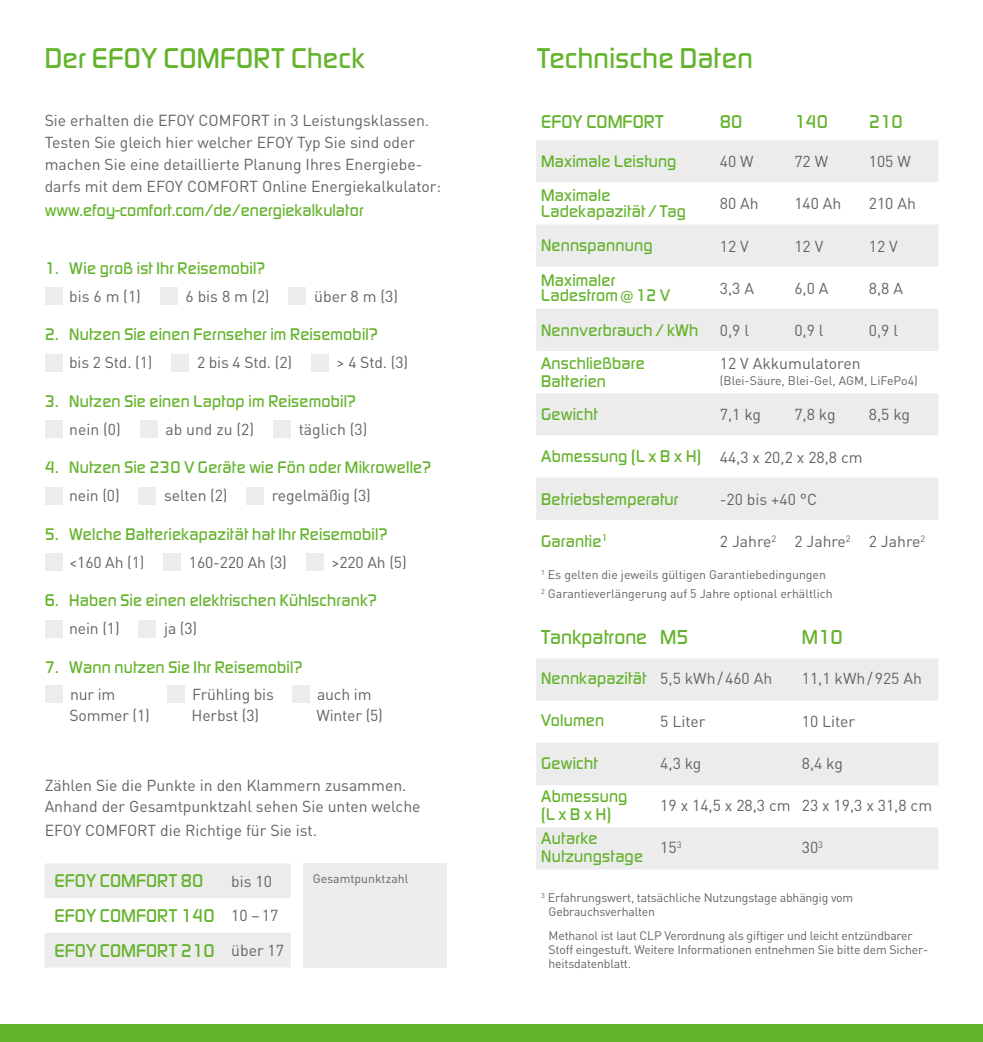
<style>
.page{position:relative;width:983px;height:1042px;background:#fff}
.page>*{position:absolute;margin:0;border:0;box-sizing:border-box;transform-origin:0 0}
.t1{font:500 29.75px "Digital Sans EF";letter-spacing:.01em;color:#64b32c}
.t2{font:500 21px "Digital Sans EF";color:#64b32c}
.t3{font:500 19.25px/34.6px "Digital Sans EF";color:#64b32c}
.t4{font:500 17.5px/17.5px "Digital Sans EF";letter-spacing:.01em;color:#64b32c}
.t5{font:15.75px/21px "DIN Pro";color:#636362}
.t6{font:12.25px/14px "DIN Pro";letter-spacing:-.015em;color:#636362}
.s1{font-family:"DIN Pro";font-weight:400;font-size:15.75px;color:#636362}
</style>
<div class="page">
<div style="left:0;top:1024px;width:982px;height:18px;background:#64b32c"></div>
<div style="left:167px;top:685px;width:18px;height:18px;background:#ececed"></div>
<div style="left:45px;top:685px;width:18px;height:18px;background:#ececed"></div>
<div style="left:291px;top:685px;width:18px;height:18px;background:#ececed"></div>
<svg style="left:45px;top:863px;width:246px;height:104px"></svg>
<div style="left:303px;top:863px;width:143px;height:104px;background:#ececed"></div>
<div style="left:45px;top:287px;width:18px;height:18px;background:#ececed"></div>
<div style="left:160px;top:287px;width:18px;height:18px;background:#ececed"></div>
<div style="left:288px;top:287px;width:18px;height:18px;background:#ececed"></div>
<div style="left:45px;top:354px;width:18px;height:17px;background:#ececed"></div>
<div style="left:171px;top:354px;width:18px;height:17px;background:#ececed"></div>
<div style="left:311px;top:354px;width:18px;height:17px;background:#ececed"></div>
<div style="left:45px;top:420px;width:18px;height:18px;background:#ececed"></div>
<div style="left:140px;top:420px;width:17px;height:18px;background:#ececed"></div>
<div style="left:273px;top:420px;width:18px;height:18px;background:#ececed"></div>
<div style="left:45px;top:487px;width:18px;height:17px;background:#ececed"></div>
<div style="left:138px;top:487px;width:18px;height:17px;background:#ececed"></div>
<div style="left:246px;top:487px;width:18px;height:17px;background:#ececed"></div>
<div style="left:45px;top:553px;width:18px;height:18px;background:#ececed"></div>
<div style="left:163px;top:553px;width:18px;height:18px;background:#ececed"></div>
<div style="left:305px;top:553px;width:18px;height:18px;background:#ececed"></div>
<div style="left:45px;top:620px;width:18px;height:17px;background:#ececed"></div>
<div style="left:138px;top:620px;width:18px;height:17px;background:#ececed"></div>
<svg style="left:536px;top:140px;width:402px;height:380px;fill:#ececed"></svg>
<div style="left:714px;top:140px;width:224px;height:42px;background:#ececed"></div>
<div style="left:536px;top:659px;width:402px;height:42px;background:#ececed"></div>
<svg style="left:536px;top:743px;width:402px;height:126px;fill:#ececed"></svg>
<h1 class="t1" style="left:45px;top:41px;width:322px">Der EFOY COMFORT Check</h1>
<p class="t5" style="left:45px;top:109px;width:398px;line-height:22.1px">Sie erhalten die EFOY COMFORT in 3 Leistungsklassen.<br>Testen Sie gleich hier welcher EFOY Typ Sie sind oder machen Sie eine detaillierte Planung Ihres Energiebe&shy;darfs mit dem EFOY COMFORT Online Energiekalkulator:</p>
<p class="t4" style="left:45px;top:201px;width:320px">www.efoy-comfort.com/de/energiekalkulator</p>
<p class="t4" style="left:45px;top:259px;width:222px">1. Wie groß ist Ihr Reisemobil?</p>
<p class="t5" style="left:69px;top:285px;width:73px">bis 6 m (1)</p>
<p class="t5" style="left:185px;top:285px;width:85px">6 bis 8 m (2)</p>
<p class="t5" style="left:314px;top:285px;width:85px">über 8 m (3)</p>
<p class="t4" style="left:45px;top:325px;width:334px">2. Nutzen Sie einen Fernseher im Reisemobil?</p>
<p class="t5" style="left:69px;top:351px;width:85px">bis 2 Std. (1)</p>
<p class="t5" style="left:197px;top:351px;width:97px">2 bis 4 Std. (2)</p>
<p class="t5" style="left:336px;top:351px;width:73px">&gt; 4 Std. (3)</p>
<p class="t4" style="left:45px;top:392px;width:313px">3. Nutzen Sie einen Laptop im Reisemobil?</p>
<p class="t5" style="left:69px;top:418px;width:53px">nein (0)</p>
<p class="t5" style="left:165px;top:418px;width:90px">ab und zu (2)</p>
<p class="t5" style="left:299px;top:418px;width:70px">täglich (3)</p>
<p class="t4" style="left:45px;top:458px;width:388px">4. Nutzen Sie 230 V Geräte wie Fön oder Mikrowelle?</p>
<p class="t5" style="left:69px;top:484px;width:52px">nein (0)</p>
<p class="t5" style="left:164px;top:484px;width:65px">selten (2)</p>
<p class="t5" style="left:272px;top:484px;width:100px">regelmäßig (3)</p>
<p class="t4" style="left:45px;top:525px;width:344px">5. Welche Batteriekapazität hat Ihr Reisemobil?</p>
<p class="t5" style="left:69px;top:551px;width:77px">&lt;160 Ah (1)</p>
<p class="t5" style="left:189px;top:551px;width:99px">160-220 Ah (3)</p>
<p class="t5" style="left:331px;top:551px;width:77px">&gt;220 Ah (5)</p>
<p class="t4" style="left:45px;top:591px;width:334px">6. Haben Sie einen elektrischen Kühlschrank?</p>
<p class="t5" style="left:69px;top:617px;width:52px">nein (1)</p>
<p class="t5" style="left:164px;top:617px;width:35px">ja (3)</p>
<p class="t4" style="left:45px;top:658px;width:259px">7. Wann nutzen Sie Ihr Reisemobil?</p>
<p class="t5" style="left:69px;top:683px;width:82px">nur im<br>Sommer (1)</p>
<p class="t5" style="left:316px;top:683px;width:68px">auch im<br>Winter (5)</p>
<p class="t5" style="left:191px;top:683px;width:84px">Frühling bis<br>Herbst (3)</p>
<p class="t5" style="left:45px;top:774px;width:377px">Zählen Sie die Punkte in den Klammern zusammen.<br>Anhand der Gesamtpunktzahl sehen Sie unten welche</p>
<p class="t5" style="left:45px;top:819px;width:274px">EFOY COMFORT die Richtige für Sie ist.</p>
<p class="t3" style="left:55px;top:863px;width:150px">EFOY COMFORT 80</p>
<p class="t5" style="left:231px;top:870px;width:42px">bis 10</p>
<p class="t3" style="left:55px;top:898px;width:231px">EFOY COMFORT 140 <span class="s1">10 –17<br></span>EFOY COMFORT 210 <span class="s1">über 17</span></p>
<p class="t6" style="left:313px;top:871px;width:97px">Gesamtpunktzahl</p>
<h1 class="t1" style="left:537px;top:41px;width:217px">Technische Daten</h1>
<p class="t3" style="left:541px;top:104px;width:124px">EFOY COMFORT</p>
<p class="t3" style="left:719px;top:104px;width:24px">80</p>
<p class="t3" style="left:794px;top:104px;width:35px">140</p>
<p class="t3" style="left:868px;top:104px;width:35px">210</p>
<p class="t4" style="left:541px;top:152px;width:137px">Maximale Leistung</p>
<p class="t5" style="left:719px;top:150px;width:35px">40 W</p>
<p class="t5" style="left:794px;top:150px;width:35px">72 W</p>
<p class="t5" style="left:868px;top:150px;width:44px">105 W</p>
<p class="t4" style="left:541px;top:188px;width:146px;line-height:15.8px">Maximale<br>Ladekapazität / Tag</p>
<p class="t5" style="left:719px;top:193px;width:40px">80 Ah</p>
<p class="t5" style="left:794px;top:193px;width:49px">140 Ah</p>
<p class="t5" style="left:868px;top:193px;width:49px">210 Ah</p>
<p class="t4" style="left:541px;top:237px;width:113px">Nennspannung</p>
<p class="t5" style="left:719px;top:235px;width:30px">12 V</p>
<p class="t5" style="left:794px;top:235px;width:30px">12 V</p>
<p class="t5" style="left:868px;top:235px;width:30px">12 V</p>
<p class="t4" style="left:541px;top:272px;width:130px;line-height:15.8px">Maximaler<br>Ladestrom@12 V</p>
<p class="t5" style="left:719px;top:277px;width:36px">3,3 A</p>
<p class="t5" style="left:794px;top:277px;width:36px">6,0 A</p>
<p class="t5" style="left:868px;top:277px;width:36px">8,8 A</p>
<p class="t4" style="left:541px;top:321px;width:209px">Nennverbrauch / kWh <span class="s1">0,9 l</span></p>
<p class="t5" style="left:794px;top:319px;width:31px">0,9 l</p>
<p class="t5" style="left:868px;top:319px;width:31px">0,9 l</p>
<p class="t4" style="left:541px;top:354px;width:105px">Anschließbare<br>Batterien</p>
<p class="t5" style="left:719px;top:352px;width:142px">12 V Akkumulatoren</p>
<p class="t6" style="left:719px;top:373px;width:199px">(Blei-Säure, Blei-Gel, AGM, LiFePo4)</p>
<p class="t4" style="left:541px;top:405px;width:58px">Gewicht</p>
<p class="t5" style="left:719px;top:403px;width:43px">7,1 kg</p>
<p class="t5" style="left:794px;top:403px;width:43px">7,8 kg</p>
<p class="t5" style="left:868px;top:403px;width:43px">8,5 kg</p>
<p class="t4" style="left:541px;top:448px;width:323px">Abmessung (L x B x H) <span class="s1">44,3 x 20,2 x 28,8 cm</span></p>
<p class="t4" style="left:541px;top:490px;width:139px">Betriebstemperatur</p>
<p class="t5" style="left:719px;top:488px;width:99px">-20 bis +40 °C</p>
<p class="t4" style="left:541px;top:532px;width:68px">Garantie<sup>1</sup></p>
<p class="t5" style="left:719px;top:530px;width:207px">2 Jahre<sup>2</sup> 2 Jahre<sup>2</sup> 2 Jahre<sup>2</sup></p>
<p class="t6" style="left:541px;top:564px;width:293px;line-height:19.2px"><sup>1</sup> Es gelten die jeweils gültigen Garantiebedingungen<br><sup>2</sup> Garantieverlängerung auf 5 Jahre optional erhältlich</p>
<h2 class="t2" style="left:541px;top:625px;width:149px">Tankpatrone M5</h2>
<h2 class="t2" style="left:801px;top:625px;width:42px">M10</h2>
<p class="t4" style="left:541px;top:669px;width:232px">Nennkapazität <span class="s1">5,5 kWh/460 Ah</span></p>
<p class="t5" style="left:801px;top:667px;width:122px">11,1 kWh/925 Ah</p>
<p class="t4" style="left:541px;top:712px;width:64px">Volumen</p>
<p class="t5" style="left:660px;top:710px;width:47px">5 Liter</p>
<p class="t5" style="left:801px;top:710px;width:55px">10 Liter</p>
<p class="t4" style="left:541px;top:754px;width:58px">Gewicht</p>
<p class="t5" style="left:660px;top:752px;width:43px">4,3 kg</p>
<p class="t5" style="left:801px;top:752px;width:43px">8,4 kg</p>
<p class="t4" style="left:541px;top:787px;width:88px">Abmessung (L x B x H)</p>
<p class="t5" style="left:660px;top:794px;width:273px">19 x 14,5 x 28,3 cm 23 x 19,3 x 31,8 cm</p>
<p class="t4" style="left:541px;top:829px;width:103px">Autarke<br>Nutzungstage</p>
<p class="t5" style="left:660px;top:836px;width:23px">15<sup>3</sup></p>
<p class="t5" style="left:801px;top:836px;width:23px">30<sup>3</sup></p>
<p class="t6" style="left:548px;top:889px;width:306px;text-indent:-7px"><sup>3</sup> Erfahrungswert, tatsächliche Nutzungstage abhängig vom<br>Gebrauchsverhalten</p>
<p class="t6" style="left:548px;top:927px;width:381px">Methanol ist laut CLP Verordnung als giftiger und leicht entzündbarer<br>Stoff eingestuft. Weitere Informationen entnehmen Sie bitte dem Sicher&shy;heitsdatenblatt.</p>
</div>
